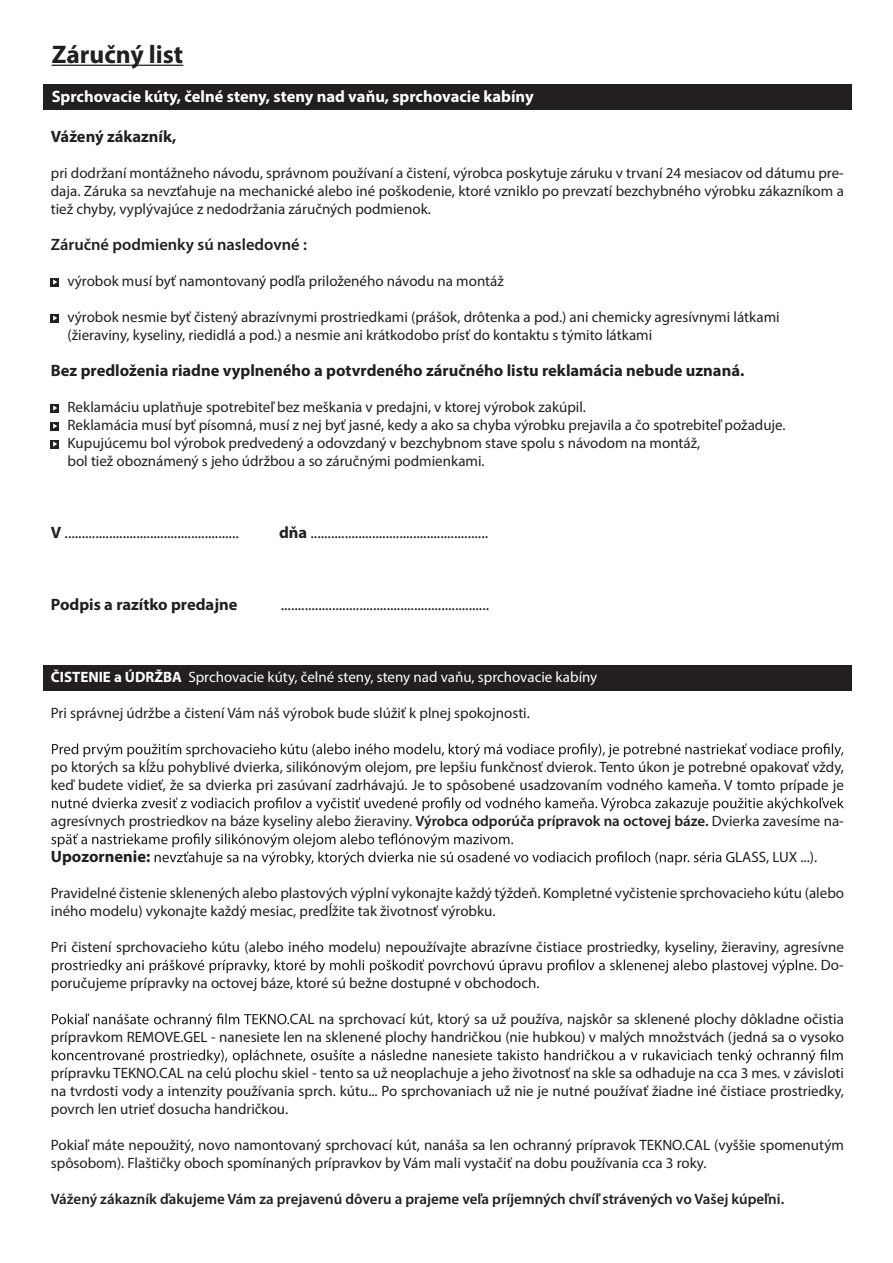
<style>
.page{position:relative;width:893px;height:1263px;background:#fff}
.page>*{position:absolute;margin:0;border:0;box-sizing:border-box;transform-origin:0 0}
.t1{font:700 25.5px "Myriad Pro";color:#231f20}
.t2{font:16.5px "Myriad Pro";color:#231f20}
.t3{font:700 16.5px "Myriad Pro";color:#231f20}
.t4{font:700 16.5px "Myriad Pro";color:#fff}
.t5{font:600 16.5px "Myriad Pro";color:#231f20}
.t6{font:15px/18px "Myriad Pro";color:#231f20}
.t7{font:600 15px "Myriad Pro";color:#231f20}
.t8{font:15px "Myriad Pro";color:#fff}
.s1{font-weight:700}
.s2{font-weight:600}
</style>
<div class="page">
<div style="left:43px;top:665px;width:808px;height:25px;background:#231f20"></div>
<div style="left:43px;top:84px;width:808px;height:25px;background:#231f20"></div>
<hr style="left:52px;top:65px;width:131px;height:1px;background:#231f20">
<div style="left:51px;top:278px;width:8px;height:8px;background:#231f20"></div>
<svg style="left:53px;top:279px;width:4px;height:6px"></svg>
<div style="left:51px;top:314px;width:8px;height:8px;background:#231f20"></div>
<svg style="left:53px;top:315px;width:4px;height:6px"></svg>
<div style="left:51px;top:404px;width:8px;height:8px;background:#231f20"></div>
<svg style="left:53px;top:405px;width:4px;height:6px"></svg>
<div style="left:51px;top:422px;width:8px;height:8px;background:#231f20"></div>
<svg style="left:53px;top:423px;width:4px;height:6px"></svg>
<div style="left:51px;top:440px;width:8px;height:8px;background:#231f20"></div>
<svg style="left:53px;top:441px;width:4px;height:6px"></svg>
<svg style="left:52px;top:743px;width:791px;height:14px"></svg>
<svg style="left:52px;top:797px;width:792px;height:14px"></svg>
<svg style="left:51px;top:833px;width:683px;height:32px"></svg>
<svg style="left:52px;top:959px;width:764px;height:14px"></svg>
<svg style="left:52px;top:1013px;width:237px;height:14px"></svg>
<svg style="left:52px;top:1049px;width:791px;height:14px"></svg>
<h1 class="t1" style="left:52px;top:37px;width:133px">Záručný list</h1>
<p class="t4" style="left:52px;top:86px;width:483px">Sprchovacie kúty, čelné steny, steny nad vaňu, sprchovacie kabíny</p>
<p class="t3" style="left:51px;top:126px;width:127px">Vážený zákazník,</p>
<p class="t6" style="left:51px;top:164px;width:795px;text-align:justify">pri dodržaní montážneho návodu, správnom používaní a čistení, výrobca poskytuje záruku v trvaní 24 mesiacov od dátumu pre&shy;daja. Záruka sa nevzťahuje na mechanické alebo iné poškodenie, ktoré vzniklo po prevzatí bezchybného výrobku zákazníkom a tiež chyby, vyplývajúce z nedodržania záručných podmienok.</p>
<p class="t5" style="left:51px;top:234px;width:258px">Záručné podmienky sú nasledovné :</p>
<p class="t6" style="left:67px;top:272px;width:438px">výrobok musí byť namontovaný podľa priloženého návodu na montáž</p>
<p class="t6" style="left:67px;top:308px;width:714px">výrobok nesmie byť čistený abrazívnymi prostriedkami (prášok, drôtenka a pod.) ani chemicky agresívnymi látkami (žieraviny, kyseliny, riedidlá a pod.) a nesmie ani krátkodobo prísť do kontaktu s týmito látkami</p>
<p class="t3" style="left:51px;top:360px;width:695px">Bez predloženia riadne vyplneného a potvrdeného záručného listu reklamácia nebude uznaná.</p>
<p class="t6" style="left:67px;top:398px;width:720px">Reklamáciu uplatňuje spotrebiteľ bez meškania v predajni, v ktorej výrobok zakúpil.<br>Reklamácia musí byť písomná, musí z nej byť jasné, kedy a ako sa chyba výrobku prejavila a čo spotrebiteľ požaduje.<br>Kupujúcemu bol výrobok predvedený a odovzdaný v bezchybnom stave spolu s návodom na montáž,<br>bol tiež oboznámený s jeho údržbou a so záručnými podmienkami.</p>
<p class="t2" style="left:51px;top:522px;width:190px"><span class="s1">V</span> ...................................................</p>
<p class="t2" style="left:279px;top:522px;width:211px"><span class="s1">dňa</span> ....................................................</p>
<p class="t3" style="left:51px;top:594px;width:188px">Podpis a razítko predajne</p>
<p class="t2" style="left:281px;top:594px;width:210px">.............................................................</p>
<p class="t8" style="left:51px;top:668px;width:548px"><span class="s1">ČISTENIE a ÚDRŽBA</span> Sprchovacie kúty, čelné steny, steny nad vaňu, sprchovacie kabíny</p>
<p class="t6" style="left:51px;top:704px;width:481px">Pri správnej údržbe a čistení Vám náš výrobok bude slúžiť k plnej spokojnosti.</p>
<p class="t6" style="left:51px;top:758px;width:795px">po ktorých sa kĺžu pohyblivé dvierka, silikónovým olejom, pre lepšiu funkčnosť dvierok. Tento úkon je potrebné opakovať vždy, keď budete vidieť, že sa dvierka pri zasúvaní zadrhávajú. Je to spôsobené usadzovaním vodného kameňa. V tomto prípade je</p>
<p class="t6" style="left:51px;top:812px;width:795px">agresívnych prostriedkov na báze kyseliny alebo žieraviny. <span class="s2">Výrobca odporúča prípravok na octovej báze.</span> Dvierka zavesíme na-</p>
<p class="t3" style="left:51px;top:846px;width:101px">Upozornenie:</p>
<p class="t6" style="left:735px;top:848px;width:84px">LASS, LUX ...).</p>
<p class="t6" style="left:51px;top:884px;width:795px">Pravidelné čistenie sklenených alebo plastových výplní vykonajte každý týždeň. Kompletné vyčistenie sprchovacieho kútu (alebo iného modelu) vykonajte každý mesiac, predĺžite tak životnosť výrobku.</p>
<p class="t6" style="left:51px;top:938px;width:795px">Pri čistení sprchovacieho kútu (alebo iného modelu) nepoužívajte abrazívne čistiace prostriedky, kyseliny, žieraviny, agresívne</p>
<p class="t6" style="left:821px;top:956px;width:25px">Do-</p>
<p class="t6" style="left:51px;top:974px;width:490px">poručujeme prípravky na octovej báze, ktoré sú bežne dostupné v obchodoch.</p>
<p class="t6" style="left:51px;top:1010px;width:795px;text-align:right">CAL na sprchovací kút, ktorý sa už používa, najskôr sa sklenené plochy dôkladne očistia<br>prípravkom REMOVE.GEL - nanesiete len na sklenené plochy handričkou (nie hubkou) v malých množstvách (jedná sa o vysoko</p>
<p class="t6" style="left:51px;top:1064px;width:795px;text-align:justify">prípravku TEKNO.CAL na celú plochu skiel - tento sa už neoplachuje a jeho životnosť na skle sa odhaduje na cca 3 mes. v závisloti na tvrdosti vody a intenzity používania sprch. kútu... Po sprchovaniach už nie je nutné používať žiadne iné čistiace prostriedky, povrch len utrieť dosucha handričkou.</p>
<p class="t6" style="left:51px;top:1136px;width:794px">Pokiaľ máte nepoužitý, novo namontovaný sprchovací kút, nanáša sa len ochranný prípravok TEKNO.CAL (vyššie spomenutým spôsobom). Flaštičky oboch spomínaných prípravkov by Vám mali vystačiť na dobu používania cca 3 roky.</p>
<p class="t7" style="left:51px;top:1189px;width:735px">Vážený zákazník ďakujeme Vám za prejavenú dôveru a prajeme veľa príjemných chvíľ strávených vo Vašej kúpeľni.</p>
</div>
